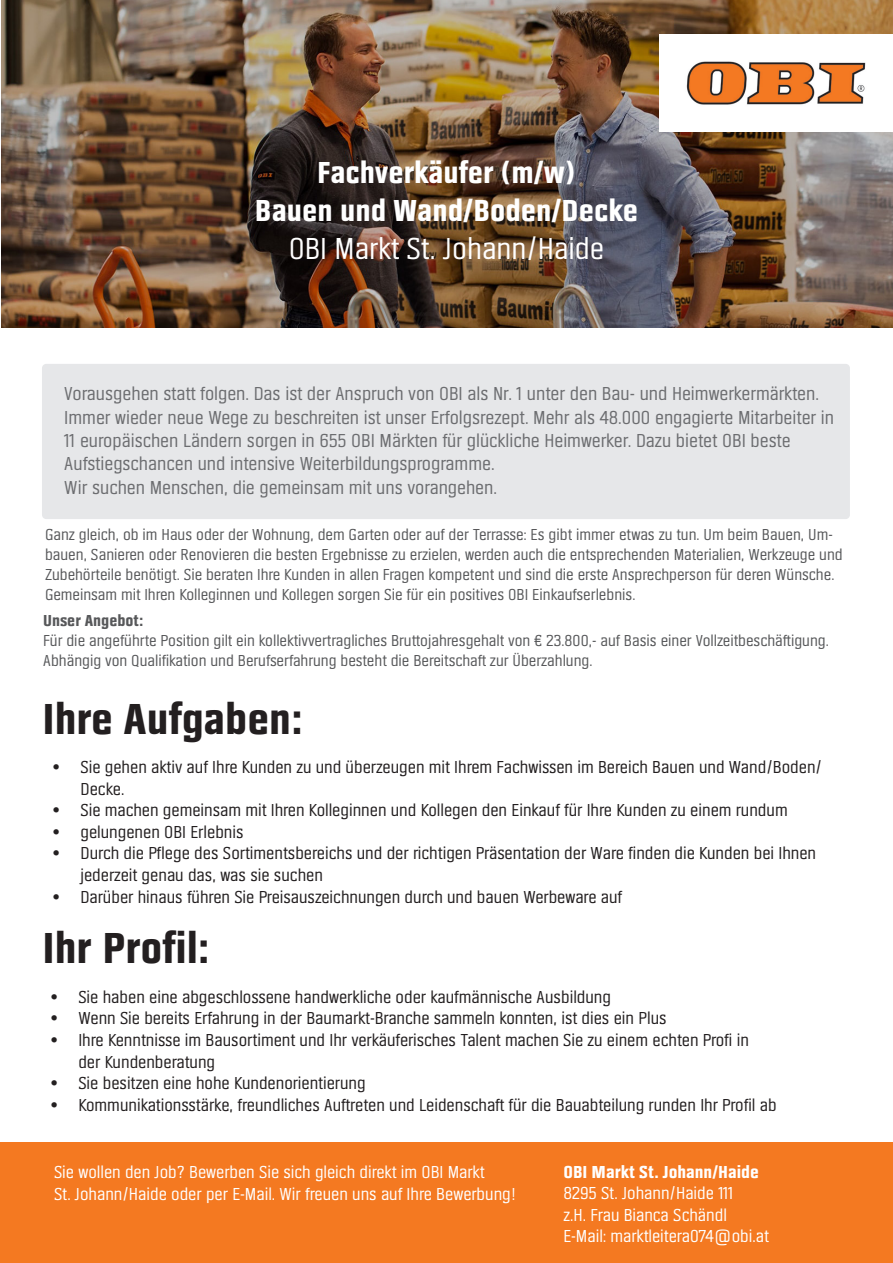
<style>
.page{position:relative;width:893px;height:1263px;background:#fff}
.page>*{position:absolute;margin:0;border:0;box-sizing:border-box;transform-origin:0 0}
.t1{font:700 45px "Obi Sans ML";color:#231f20}
.t2{font:700 31.5px/37.8px "Obi Sans ML";color:#fff;text-align:center}
.t3{font:31.5px "Obi Sans ML";color:#fff}
.t4{font:19.5px/23.4px "Obi Sans ML";color:#6c6d70}
.t5{font:18px/21.6px "Obi Sans ML";color:#231f20}
.t6{font:18px/21.6px "Obi Sans ML";color:#fff}
.t7{font:700 18px "Obi Sans ML";color:#fff}
.t8{font:16.5px/19.8px "Obi Sans ML";color:#57585a}
.t9{font:700 16.5px "Obi Sans ML";color:#57585a}
</style>
<div class="page">
<div style="left:0;top:1142px;width:893px;height:121px;background:#f47921"></div>
<img style="left:1px;top:0;width:892px;height:327px">
<img style="left:659px;top:34px;width:234px;height:97px">
<div style="left:42px;top:364px;width:808px;height:155px;background:#e6e7e9;border-radius:4px"></div>
<h2 class="t2" style="left:255px;top:154px;width:385px">Fachverkäufer (m/w)<br>Bauen und Wand/Boden/Decke</h2>
<h2 class="t3" style="left:289px;top:231px;width:317px">OBI Markt St. Johann/Haide</h2>
<p class="t4" style="left:64px;top:382px;width:771px">Vorausgehen statt folgen. Das ist der Anspruch von OBI als Nr. 1 unter den Bau- und Heimwerkermärkten.<br>Immer wieder neue Wege zu beschreiten ist unser Erfolgsrezept. Mehr als 48.000 engagierte Mitarbeiter in 11 europäischen Ländern sorgen in 655 OBI Märkten für glückliche Heimwerker. Dazu bietet OBI beste Aufstiegschancen und intensive Weiterbildungsprogramme.<br>Wir suchen Menschen, die gemeinsam mit uns vorangehen.</p>
<p class="t8" style="left:45px;top:525px;width:799px">Ganz gleich, ob im Haus oder der Wohnung, dem Garten oder auf der Terrasse: Es gibt immer etwas zu tun. Um beim Bauen, Um&shy;bauen, Sanieren oder Renovieren die besten Ergebnisse zu erzielen, werden auch die entsprechenden Materialien, Werkzeuge und Zubehörteile benötigt. Sie beraten Ihre Kunden in allen Fragen kompetent und sind die erste Ansprechperson für deren Wünsche.<br>Gemeinsam mit Ihren Kolleginnen und Kollegen sorgen Sie für ein positives OBI Einkaufserlebnis.</p>
<p class="t9" style="left:43px;top:611px;width:101px">Unser Angebot:</p>
<p class="t8" style="left:43px;top:631px;width:787px">Für die angeführte Position gilt ein kollektivvertragliches Bruttojahresgehalt von € 23.800,- auf Basis einer Vollzeitbeschäftigung.<br>Abhängig von Qualifikation und Berufserfahrung besteht die Bereitschaft zur Überzahlung.</p>
<h1 class="t1" style="left:43px;top:693px;width:261px">Ihre Aufgaben:</h1>
<p class="t5" style="left:80px;top:757px;width:743px;text-indent:-27px">• Sie gehen aktiv auf Ihre Kunden zu und überzeugen mit Ihrem Fachwissen im Bereich Bauen und Wand/Boden/<br>Decke.</p>
<p class="t5" style="left:53px;top:800px;width:736px">• Sie machen gemeinsam mit Ihren Kolleginnen und Kollegen den Einkauf für Ihre Kunden zu einem rundum</p>
<p class="t5" style="left:53px;top:821px;width:192px">• gelungenen OBI Erlebnis</p>
<p class="t5" style="left:80px;top:843px;width:737px;text-indent:-27px">• Durch die Pflege des Sortimentsbereichs und der richtigen Präsentation der Ware finden die Kunden bei Ihnen jederzeit genau das, was sie suchen</p>
<p class="t5" style="left:53px;top:886px;width:570px">• Darüber hinaus führen Sie Preisauszeichnungen durch und bauen Werbeware auf</p>
<h1 class="t1" style="left:43px;top:922px;width:168px">Ihr Profil:</h1>
<p class="t5" style="left:51px;top:986px;width:561px">• Sie haben eine abgeschlossene handwerkliche oder kaufmännische Ausbildung</p>
<p class="t5" style="left:51px;top:1008px;width:617px">• Wenn Sie bereits Erfahrung in der Baumarkt-Branche sammeln konnten, ist dies ein Plus</p>
<p class="t5" style="left:78px;top:1029px;width:672px;text-indent:-27px">• Ihre Kenntnisse im Bausortiment und Ihr verkäuferisches Talent machen Sie zu einem echten Profi in der Kundenberatung</p>
<p class="t5" style="left:51px;top:1073px;width:316px">• Sie besitzen eine hohe Kundenorientierung</p>
<p class="t5" style="left:51px;top:1094px;width:727px">• Kommunikationsstärke, freundliches Auftreten und Leidenschaft für die Bauabteilung runden Ihr Profil ab</p>
<p class="t6" style="left:54px;top:1162px;width:463px">Sie wollen den Job? Bewerben Sie sich gleich direkt im OBI Markt<br>St. Johann/Haide oder per E-Mail. Wir freuen uns auf Ihre Bewerbung!</p>
<p class="t7" style="left:563px;top:1161px;width:197px">OBI Markt St. Johann/Haide</p>
<p class="t6" style="left:563px;top:1183px;width:207px">8295 St. Johann/Haide 111<br>z.H. Frau Bianca Schändl<br>E-Mail: marktleitera074@obi.at</p>
</div>
